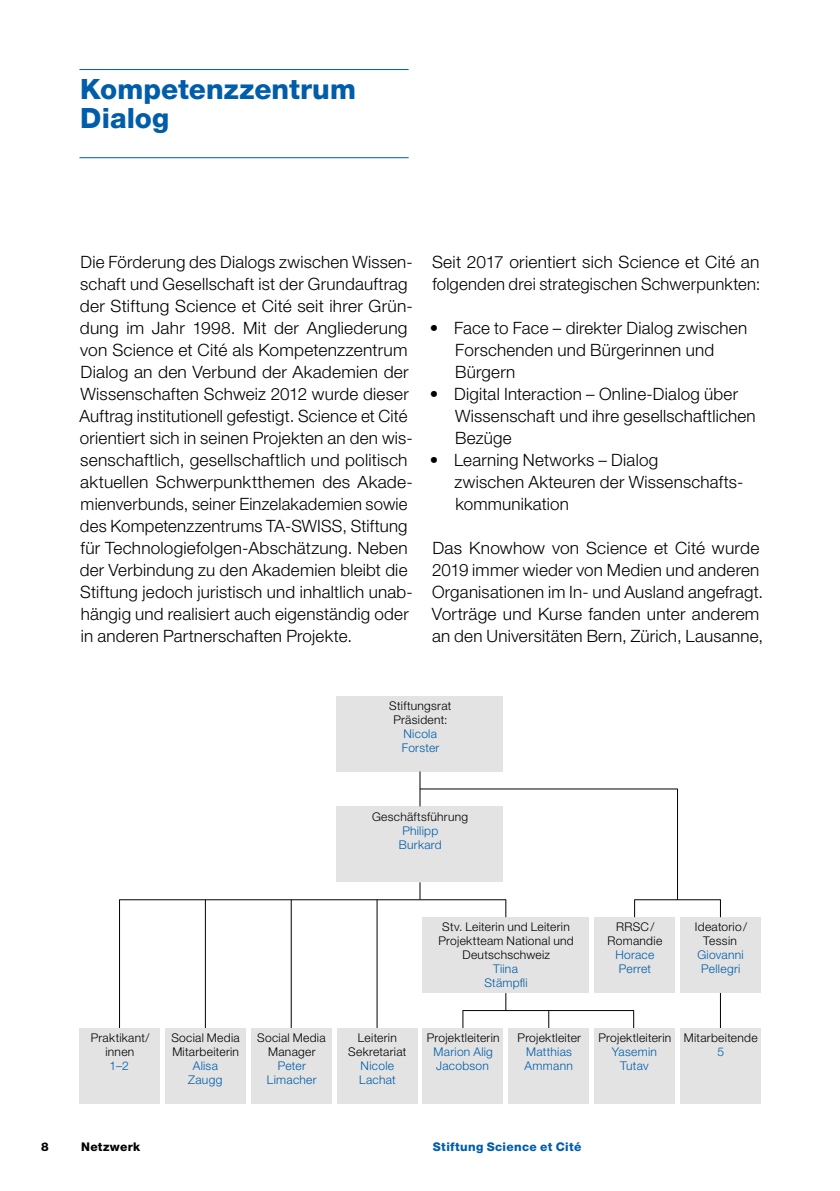
<style>
.page{position:relative;width:840px;height:1191px;background:#fff}
.page>*{position:absolute;margin:0;border:0;box-sizing:border-box;transform-origin:0 0}
.t1{font:800 28px/29px "Helvetica Neue LT Std";color:#005da9}
.t2{font:300 17px/22px "Helvetica Neue LT Std";letter-spacing:.015em;color:#000}
.t3{font:300 12px/14px "Helvetica Neue LT Std";letter-spacing:.025em;color:#000;text-align:center}
.t4{font:300 12px/14px "Helvetica Neue LT Std";letter-spacing:.025em;color:#005da9}
.t5{font:800 12px "Helvetica Neue LT Std";letter-spacing:.025em;color:#005da9}
.t6{font:800 12px "Helvetica Neue LT Std";letter-spacing:.025em;color:#000}
</style>
<div class="page">
<hr style="left:79px;top:69px;width:329px;height:1px;background:#005da9">
<hr style="left:79px;top:157px;width:329px;height:1px;background:#005da9">
<div style="left:79px;top:1028px;width:80px;height:76px;background:#e3e3e3"></div>
<div style="left:422px;top:1028px;width:80px;height:76px;background:#e3e3e3"></div>
<div style="left:251px;top:1028px;width:80px;height:76px;background:#e3e3e3"></div>
<div style="left:508px;top:1028px;width:80px;height:76px;background:#e3e3e3"></div>
<div style="left:594px;top:1028px;width:80px;height:76px;background:#e3e3e3"></div>
<div style="left:594px;top:917px;width:80px;height:76px;background:#e3e3e3"></div>
<div style="left:680px;top:1028px;width:80px;height:76px;background:#e3e3e3"></div>
<div style="left:165px;top:1028px;width:80px;height:76px;background:#e3e3e3"></div>
<div style="left:337px;top:1028px;width:80px;height:76px;background:#e3e3e3"></div>
<div style="left:337px;top:695px;width:165px;height:76px;background:#e3e3e3"></div>
<div style="left:422px;top:917px;width:166px;height:76px;background:#e3e3e3"></div>
<div style="left:337px;top:806px;width:165px;height:76px;background:#e3e3e3"></div>
<hr style="left:719px;top:989px;width:1px;height:39px;background:#000">
<svg style="left:548px;top:1011px;width:1px;height:17px"></svg>
<svg style="left:505px;top:993px;width:1px;height:17px"></svg>
<svg style="left:462px;top:1011px;width:1px;height:17px"></svg>
<svg style="left:633px;top:1010px;width:1px;height:18px"></svg>
<hr style="left:462px;top:1010px;width:171px;height:1px;background:#000">
<hr style="left:420px;top:788px;width:257px;height:1px;background:#000">
<div style="left:680px;top:917px;width:80px;height:76px;background:#e3e3e3"></div>
<svg style="left:719px;top:900px;width:1px;height:17px"></svg>
<svg style="left:505px;top:900px;width:1px;height:17px"></svg>
<hr style="left:676px;top:789px;width:1px;height:110px;background:#000">
<hr style="left:419px;top:771px;width:1px;height:35px;background:#000">
<svg style="left:419px;top:882px;width:1px;height:17px"></svg>
<svg style="left:634px;top:900px;width:1px;height:17px"></svg>
<hr style="left:376px;top:899px;width:1px;height:129px;background:#000">
<hr style="left:291px;top:899px;width:1px;height:129px;background:#000">
<hr style="left:205px;top:899px;width:1px;height:129px;background:#000">
<hr style="left:119px;top:899px;width:1px;height:129px;background:#000">
<hr style="left:634px;top:899px;width:86px;height:1px;background:#000">
<hr style="left:119px;top:899px;width:387px;height:1px;background:#000">
<h1 class="t1" style="left:80px;top:75px;width:277px">Kompetenzzentrum<br>Dialog</h1>
<p class="t2" style="left:79px;top:250px;width:335px">Die Förderung des Dialogs zwischen Wissen&shy;schaft und Gesellschaft ist der Grundauftrag der Stiftung Science et Cité seit ihrer Grün&shy;dung im Jahr 1998. Mit der Angliederung von Science et Cité als Kompetenzzentrum Dialog an den Verbund der Akademien der Wissenschaften Schweiz 2012 wurde dieser Auftrag institutionell gefestigt. Science et Cité orientiert sich in seinen Projekten an den wis&shy;senschaftlich, gesellschaftlich und politisch aktuellen Schwerpunktthemen des Akade&shy;mienverbunds, seiner Einzelakademien sowie des Kompetenzzentrums TA-SWISS, Stiftung für Technologiefolgen-Abschätzung. Neben der Verbindung zu den Akademien bleibt die Stiftung jedoch juristisch und inhaltlich unab&shy;hängig und realisiert auch eigenständig oder in anderen Partnerschaften Projekte.</p>
<p class="t2" style="left:432px;top:250px;width:330px">Seit 2017 orientiert sich Science et Cité an folgenden drei strategischen Schwerpunkten:</p>
<p class="t2" style="left:455px;top:316px;width:293px;text-indent:-25px">• Face to Face – direkter Dialog zwischen<br>Forschenden und Bürgerinnen und<br>Bürgern</p>
<p class="t2" style="left:455px;top:382px;width:302px;text-indent:-25px">• Digital Interaction – Online-Dialog über<br>Wissenschaft und ihre gesellschaftlichen<br>Bezüge</p>
<p class="t2" style="left:454px;top:448px;width:288px;text-indent:-25px">• Learning Networks – Dialog<br>zwischen Akteuren der Wissenschafts&shy;kommunikation</p>
<p class="t2" style="left:431px;top:536px;width:332px">Das Knowhow von Science et Cité wurde 2019 immer wieder von Medien und anderen Organisationen im In- und Ausland angefragt.<br>Vorträge und Kurse fanden unter anderem an den Universitäten Bern, Zürich, Lausanne,</p>
<p class="t3" style="left:389px;top:698px;width:63px">Stiftungsrat<br>Präsident:</p>
<p class="t4" style="left:401px;top:726px;width:39px">Nicola<br>Forster</p>
<p class="t3" style="left:372px;top:809px;width:98px">Geschäftsführung</p>
<p class="t4" style="left:398px;top:823px;width:44px">Philipp<br>Burkard</p>
<p class="t3" style="left:91px;top:1030px;width:60px">Praktikant/ innen</p>
<p class="t4" style="left:109px;top:1058px;width:21px">1–2</p>
<p class="t3" style="left:171px;top:1030px;width:70px;text-align:left">Social Media<br>Mitarbeiterin</p>
<p class="t4" style="left:188px;top:1058px;width:36px;text-align:center">Alisa<br>Zaugg</p>
<p class="t3" style="left:257px;top:1030px;width:70px">Social Media<br>Manager</p>
<p class="t4" style="left:267px;top:1058px;width:51px;text-align:center">Peter<br>Limacher</p>
<p class="t3" style="left:348px;top:1030px;width:60px">Leiterin<br>Sekretariat</p>
<p class="t4" style="left:359px;top:1058px;width:38px">Nicole<br>Lachat</p>
<p class="t3" style="left:438px;top:920px;width:137px">Stv. Leiterin und Leiterin<br>Projektteam National und<br>Deutschschweiz</p>
<p class="t4" style="left:484px;top:962px;width:45px;text-align:center">Tiina<br>Stämpfli</p>
<p class="t3" style="left:426px;top:1030px;width:74px">Projektleiterin</p>
<p class="t4" style="left:433px;top:1044px;width:61px">Marion Alig<br>Jacobson</p>
<p class="t3" style="left:517px;top:1030px;width:65px">Projektleiter</p>
<p class="t4" style="left:524px;top:1044px;width:50px">Matthias<br>Ammann</p>
<p class="t3" style="left:607px;top:920px;width:56px">RRSC/<br>Romandie</p>
<p class="t4" style="left:615px;top:948px;width:40px">Horace<br>Perret</p>
<p class="t3" style="left:694px;top:920px;width:54px">Ideatorio/<br>Tessin</p>
<p class="t4" style="left:697px;top:948px;width:48px;text-align:center">Giovanni<br>Pellegri</p>
<p class="t3" style="left:598px;top:1030px;width:74px">Projektleiterin</p>
<p class="t4" style="left:611px;top:1044px;width:47px;text-align:center">Yasemin<br>Tutav</p>
<p class="t3" style="left:683px;top:1030px;width:75px">Mitarbeitende</p>
<p class="t4" style="left:717px;top:1044px;width:8px">5</p>
<p class="t6" style="left:41px;top:1139px;width:9px">8</p>
<p class="t6" style="left:81px;top:1139px;width:61px">Netzwerk</p>
<p class="t5" style="left:432px;top:1139px;width:150px">Stiftung Science et Cité</p>
</div>
